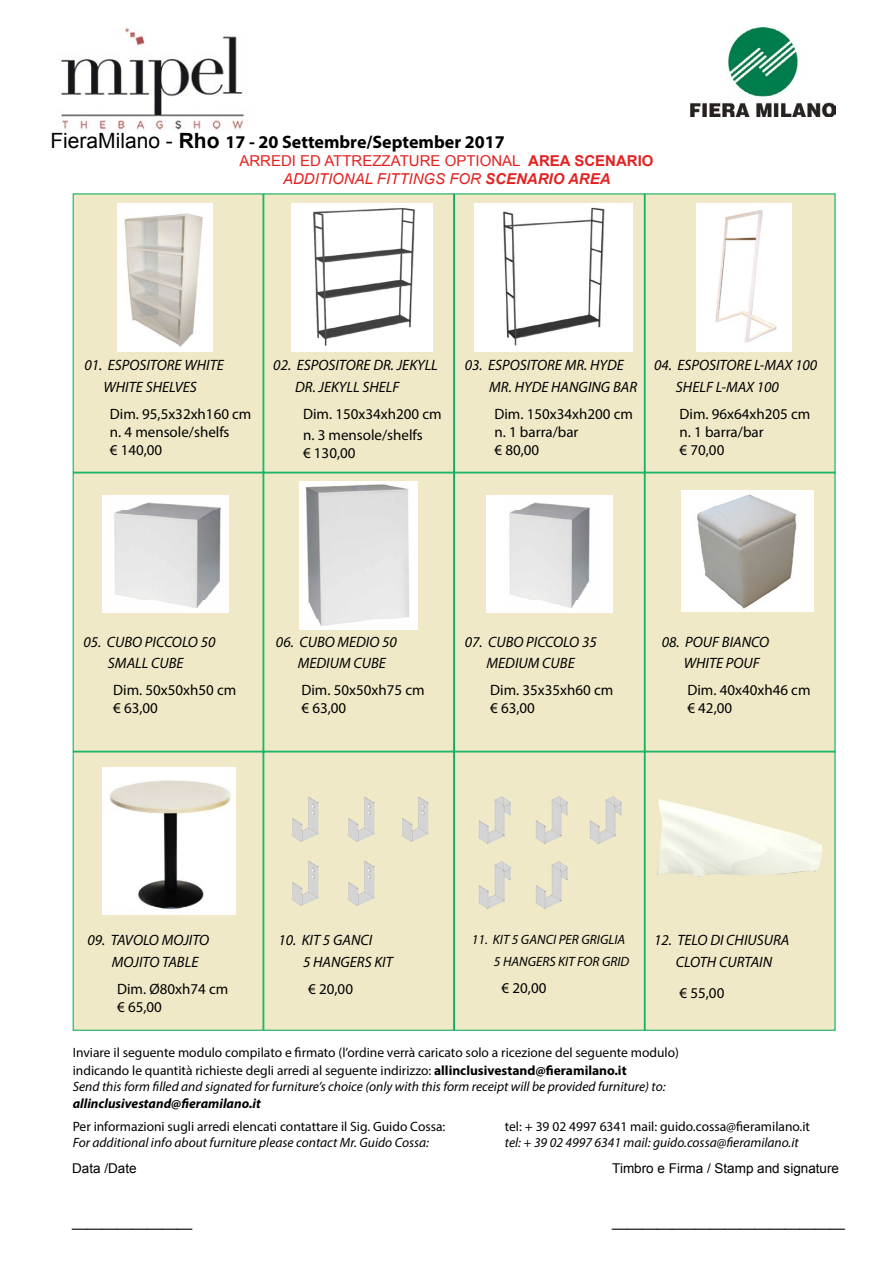
<style>
.page{position:relative;width:893px;height:1263px;background:#fff}
.page>*{position:absolute;margin:0;border:0;box-sizing:border-box;transform-origin:0 0}
.t1{font:700 18px "Myriad Pro";color:#000}
.t2{font:italic 15px/21.6px "Myriad Pro";color:#000}
.t3{font:15px/18px "Myriad Pro";color:#000}
.t4{font:15px/18px "Arial";color:#e32121;text-align:center}
.t5{font:13.5px/18px "Myriad Pro";color:#000}
.t6{font:italic 13.5px/21.6px "Myriad Pro";color:#000}
.t7{font:13.5px "Arial";color:#000}
.t8{font:italic 700 13.5px "Myriad Pro";color:#000}
.s1{font-family:"Arial";font-weight:400;font-size:21px}
.s2{font-family:"Arial";font-size:21px}
.s3{font-weight:700}
.s4{font-style:italic}
.s5{font-weight:700;font-style:italic}
</style>
<div class="page">
<img style="left:691px;top:28px;width:144px;height:89px">
<img style="left:61px;top:28px;width:183px;height:102px">
<div style="left:73px;top:194px;width:762px;height:836px;background:#f0e9c7"></div>
<div style="left:263px;top:194px;width:191px;height:279px;border:1px solid #00ad5e"></div>
<div style="left:263px;top:473px;width:191px;height:278px;border:1px solid #00ad5e"></div>
<div style="left:263px;top:751px;width:191px;height:279px;border:1px solid #00ad5e"></div>
<div style="left:454px;top:194px;width:191px;height:279px;border:1px solid #00ad5e"></div>
<div style="left:454px;top:473px;width:191px;height:278px;border:1px solid #00ad5e"></div>
<div style="left:454px;top:751px;width:191px;height:279px;border:1px solid #00ad5e"></div>
<img style="left:118px;top:204px;width:95px;height:147px">
<img style="left:681px;top:491px;width:133px;height:120px">
<img style="left:475px;top:204px;width:158px;height:147px">
<img style="left:102px;top:496px;width:126px;height:116px">
<img style="left:486px;top:496px;width:126px;height:116px">
<img style="left:300px;top:482px;width:118px;height:147px">
<img style="left:696px;top:204px;width:96px;height:147px">
<img style="left:103px;top:767px;width:132px;height:148px">
<img style="left:292px;top:204px;width:141px;height:147px">
<img style="left:478px;top:796px;width:33px;height:48px">
<img style="left:478px;top:861px;width:33px;height:48px">
<img style="left:535px;top:796px;width:33px;height:48px">
<img style="left:589px;top:796px;width:33px;height:48px">
<img style="left:535px;top:861px;width:33px;height:48px">
<img style="left:292px;top:796px;width:27px;height:46px">
<img style="left:292px;top:860px;width:27px;height:46px">
<img style="left:348px;top:796px;width:27px;height:46px">
<img style="left:348px;top:860px;width:27px;height:46px">
<img style="left:402px;top:796px;width:27px;height:46px">
<img style="left:657px;top:799px;width:165px;height:78px">
<p class="t1" style="left:50px;top:130px;width:456px"><span class="s1">FieraMilano -</span> <span class="s2">Rho</span> 17 - 20 Settembre/September 2017</p>
<p class="t4" style="left:239px;top:152px;width:416px">ARREDI ED ATTREZZATURE OPTIONAL <span class="s3">AREA SCENARIO<br></span><span class="s4">ADDITIONAL FITTINGS FOR</span> <span class="s5">SCENARIO AREA</span></p>
<p class="t2" style="left:84px;top:354px;width:141px;text-align:center">01. ESPOSITORE WHITE<br>WHITE SHELVES</p>
<p class="t3" style="left:110px;top:404px;width:143px">Dim. 95,5x32xh160 cm n. 4 mensole/shelfs<br>€ 140,00</p>
<p class="t2" style="left:295px;top:354px;width:144px;text-indent:-22px">02. ESPOSITORE DR. JEKYLL<br>DR. JEKYLL SHELF</p>
<p class="t3" style="left:303px;top:402px;width:140px;line-height:21.6px">Dim. 150x34xh200 cm n. 3 mensole/shelfs</p>
<p class="t3" style="left:303px;top:444px;width:54px">€ 130,00</p>
<p class="t2" style="left:489px;top:354px;width:149px;text-indent:-25px">03. ESPOSITORE MR. HYDE<br>MR. HYDE HANGING BAR</p>
<p class="t3" style="left:494px;top:404px;width:140px">Dim. 150x34xh200 cm n. 1 barra/bar<br>€ 80,00</p>
<p class="t2" style="left:676px;top:354px;width:143px;text-indent:-22px">04. ESPOSITORE L-MAX 100<br>SHELF L-MAX 100</p>
<p class="t3" style="left:680px;top:404px;width:132px">Dim. 96x64xh205 cm n. 1 barra/bar<br>€ 70,00</p>
<p class="t2" style="left:83px;top:631px;width:134px;text-align:center">05. CUBO PICCOLO 50<br>SMALL CUBE</p>
<p class="t3" style="left:113px;top:681px;width:125px">Dim. 50x50xh50 cm € 63,00</p>
<p class="t2" style="left:298px;top:631px;width:101px;text-indent:-22px">06. CUBO MEDIO 50<br>MEDIUM CUBE</p>
<p class="t3" style="left:301px;top:681px;width:125px">Dim. 50x50xh75 cm € 63,00</p>
<p class="t2" style="left:465px;top:631px;width:134px;text-align:center">07. CUBO PICCOLO 35<br>MEDIUM CUBE</p>
<p class="t3" style="left:490px;top:681px;width:125px">Dim. 35x35xh60 cm € 63,00</p>
<p class="t2" style="left:684px;top:631px;width:87px;text-indent:-22px">08. POUF BIANCO<br>WHITE POUF</p>
<p class="t3" style="left:687px;top:681px;width:125px">Dim. 40x40xh46 cm € 42,00</p>
<p class="t2" style="left:112px;top:929px;width:99px;text-indent:-25px">09. TAVOLO MOJITO<br>MOJITO TABLE</p>
<p class="t3" style="left:117px;top:980px;width:113px">Dim. Ø80xh74 cm € 65,00</p>
<p class="t2" style="left:303px;top:929px;width:91px;text-indent:-25px">10. KIT 5 GANCI<br>5 HANGERS KIT</p>
<p class="t3" style="left:308px;top:980px;width:46px">€ 20,00</p>
<p class="t6" style="left:494px;top:929px;width:137px;text-indent:-22px">11. KIT 5 GANCI PER GRIGLIA<br>5 HANGERS KIT FOR GRID</p>
<p class="t3" style="left:502px;top:979px;width:46px">€ 20,00</p>
<p class="t2" style="left:654px;top:929px;width:137px;text-align:center">12. TELO DI CHIUSURA<br>CLOTH CURTAIN</p>
<p class="t3" style="left:680px;top:983px;width:46px">€ 55,00</p>
<p class="t5" style="left:73px;top:1043px;width:608px">Inviare il seguente modulo compilato e firmato (l’ordine verrà caricato solo a ricezione del seguente modulo) indicando le quantità richieste degli arredi al seguente indirizzo: <span class="s3">allinclusivestand@fieramilano.it</span></p>
<p class="t6" style="left:73px;top:1076px;width:594px">Send this form filled and signated for furniture’s choice (only with this form receipt will be provided furniture) to:</p>
<p class="t8" style="left:73px;top:1094px;width:190px">allinclusivestand@fieramilano.it</p>
<p class="t5" style="left:73px;top:1117px;width:374px">Per informazioni sugli arredi elencati contattare il Sig. Guido Cossa:</p>
<p class="t5" style="left:505px;top:1117px;width:307px">tel: + 39 02 4997 6341 mail: guido.cossa@fieramilano.it</p>
<p class="t6" style="left:73px;top:1131px;width:358px">For additional info about furniture please contact Mr. Guido Cossa:</p>
<p class="t6" style="left:505px;top:1131px;width:295px">tel: + 39 02 4997 6341 mail: guido.cossa@fieramilano.it</p>
<p class="t7" style="left:72px;top:1159px;width:66px">Data /Date</p>
<p class="t7" style="left:612px;top:1159px;width:228px">Timbro e Firma / Stamp and signature</p>
<p class="t7" style="left:72px;top:1213px;width:122px">________________</p>
<p class="t7" style="left:612px;top:1213px;width:234px">_______________________________</p>
</div>
